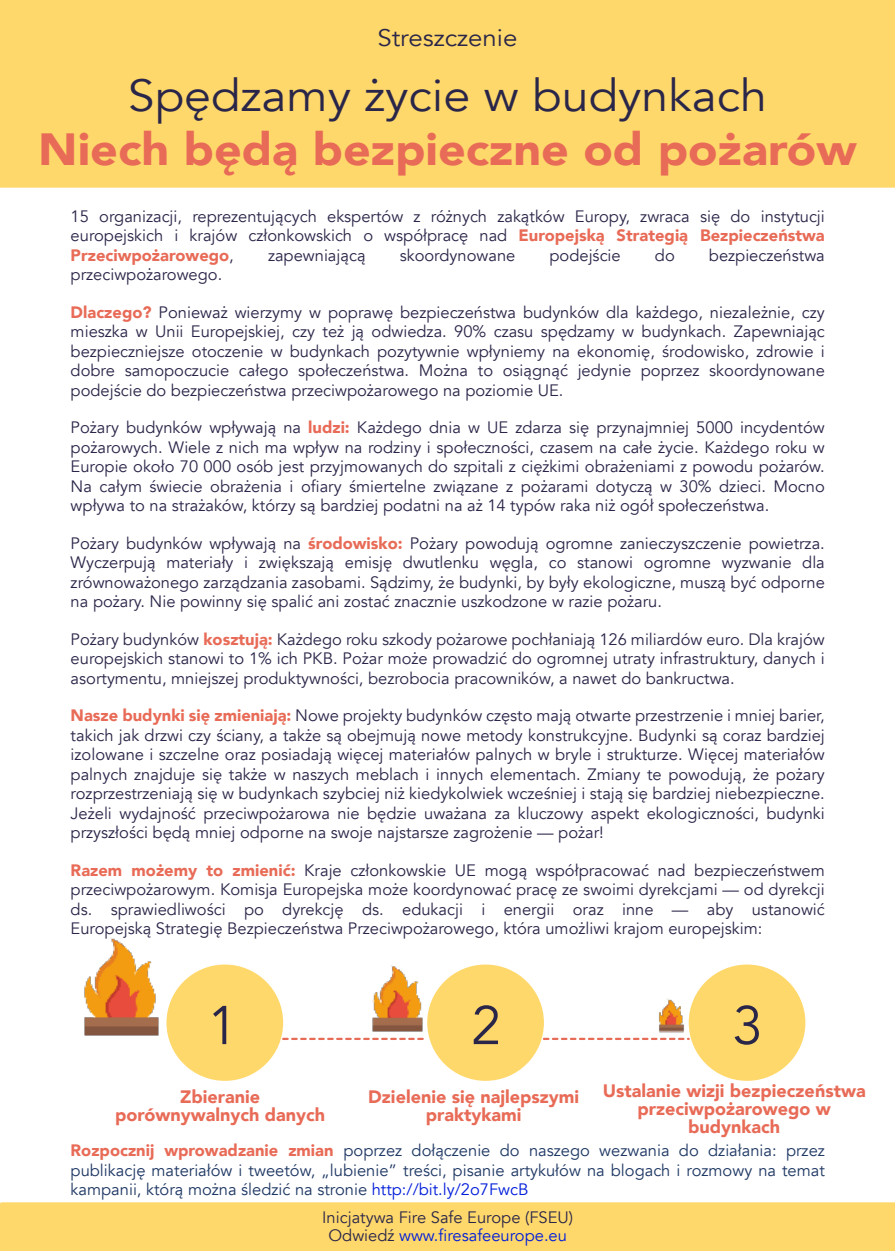
<style>
.page{position:relative;width:895px;height:1251px;background:#fff}
.page>*{position:absolute;margin:0;border:0;box-sizing:border-box;transform-origin:0 0}
.t1{font:54px "Avenir";color:#2a2649}
.t2{font:900 45px "Avenir";color:#e86b57;scale:1.08 1}
.t3{font:45px "Avenir";color:#2a2649;scale:1.08 1}
.t4{font:24px "Avenir";color:#2a2649;scale:1.08 1}
.t5{font:900 18px/18px "Avenir";color:#e86b57;text-align:center}
.t6{font:16.5px/19.5px "Avenir";color:#2a2649;text-align:justify}
.t7{font:16.5px/19.5px "Avenir";color:#1f3864;text-align:justify}
.s1{font-weight:900;color:#e86b57}
.s2{color:#011dda}
</style>
<div class="page">
<div style="left:0;top:1202px;width:895px;height:48px;background:#ffd86b"></div>
<img style="left:372px;top:965px;width:61px;height:75px">
<img style="left:659px;top:998px;width:25px;height:35px">
<div style="left:166px;top:964px;width:117px;height:117px;background:#ffd86b;border-radius:50%"></div>
<div style="left:427px;top:964px;width:117px;height:117px;background:#ffd86b;border-radius:50%"></div>
<div style="left:688px;top:964px;width:117px;height:117px;background:#ffd86b;border-radius:50%"></div>
<svg style="left:544px;top:1037px;width:144px;height:3px"></svg>
<svg style="left:283px;top:1037px;width:144px;height:3px"></svg>
<img style="left:84px;top:937px;width:103px;height:115px">
<div style="left:0;top:0;width:895px;height:188px;background:#ffd86b"></div>
<h3 class="t4" style="left:377px;top:22px;width:131px">Streszczenie</h3>
<h2 class="t3" style="left:128px;top:66px;width:593px">Spędzamy życie w budynkach</h2>
<h2 class="t2" style="left:38px;top:120px;width:759px">Niech będą bezpieczne od pożarów</h2>
<p class="t6" style="left:71px;top:206px;width:755px">15 organizacji, reprezentujących ekspertów z różnych zakątków Europy, zwraca się do instytucji europejskich i krajów członkowskich o współpracę nad <span class="s1">Europejską Strategią Bezpieczeństwa Przeciwpożarowego</span>,</p>
<p class="t6" style="left:268px;top:245px;width:99px">zapewniającą</p>
<p class="t6" style="left:400px;top:245px;width:117px">skoordynowane</p>
<p class="t6" style="left:549px;top:245px;width:73px">podejście</p>
<p class="t6" style="left:655px;top:245px;width:21px">do</p>
<p class="t6" style="left:709px;top:245px;width:117px">bezpieczeństwa</p>
<p class="t6" style="left:71px;top:265px;width:153px">przeciwpożarowego.</p>
<p class="t6" style="left:71px;top:302px;width:755px"><span class="s1">Dlaczego?</span> Ponieważ wierzymy w poprawę bezpieczeństwa budynków dla każdego, niezależnie, czy mieszka w Unii Europejskiej, czy też ją odwiedza. 90% czasu spędzamy w budynkach. Zapewniając bezpieczniejsze otoczenie w budynkach pozytywnie wpłyniemy na ekonomię, środowisko, zdrowie i dobre samopoczucie całego społeczeństwa. Można to osiągnąć jedynie poprzez skoordynowane podejście do bezpieczeństwa przeciwpożarowego na poziomie UE.</p>
<p class="t6" style="left:71px;top:418px;width:755px">Pożary budynków wpływają na <span class="s1">ludzi:</span> Każdego dnia w UE zdarza się przynajmniej 5000 incydentów pożarowych. Wiele z nich ma wpływ na rodziny i społeczności, czasem na całe życie. Każdego roku w Europie około 70 000 osób jest przyjmowanych do szpitali z ciężkimi obrażeniami z powodu pożarów.<br>Na całym świecie obrażenia i ofiary śmiertelne związane z pożarami dotyczą w 30% dzieci. Mocno wpływa to na strażaków, którzy są bardziej podatni na aż 14 typów raka niż ogół społeczeństwa.</p>
<p class="t6" style="left:71px;top:533px;width:755px">Pożary budynków wpływają na <span class="s1">środowisko:</span> Pożary powodują ogromne zanieczyszczenie powietrza.<br>Wyczerpują materiały i zwiększają emisję dwutlenku węgla, co stanowi ogromne wyzwanie dla zrównoważonego zarządzania zasobami. Sądzimy, że budynki, by były ekologiczne, muszą być odporne na pożary. Nie powinny się spalić ani zostać znacznie uszkodzone w razie pożaru.</p>
<p class="t6" style="left:71px;top:629px;width:755px">Pożary budynków <span class="s1">kosztują:</span> Każdego roku szkody pożarowe pochłaniają 126 miliardów euro. Dla krajów europejskich stanowi to 1% ich PKB. Pożar może prowadzić do ogromnej utraty infrastruktury, danych i asortymentu, mniejszej produktywności, bezrobocia pracowników, a nawet do bankructwa.</p>
<p class="t6" style="left:71px;top:706px;width:755px"><span class="s1">Nasze budynki się zmieniają:</span> Nowe projekty budynków często mają otwarte przestrzenie i mniej barier, takich jak drzwi czy ściany, a także są obejmują nowe metody konstrukcyjne. Budynki są coraz bardziej izolowane i szczelne oraz posiadają więcej materiałów palnych w bryle i strukturze. Więcej materiałów palnych znajduje się także w naszych meblach i innych elementach. Zmiany te powodują, że pożary rozprzestrzeniają się w budynkach szybciej niż kiedykolwiek wcześniej i stają się bardziej niebezpieczne.<br>Jeżeli wydajność przeciwpożarowa nie będzie uważana za kluczowy aspekt ekologiczności, budynki przyszłości będą mniej odporne na swoje najstarsze zagrożenie — pożar!</p>
<p class="t6" style="left:71px;top:860px;width:755px"><span class="s1">Razem możemy to zmienić:</span> Kraje członkowskie UE mogą współpracować nad bezpieczeństwem przeciwpożarowym. Komisja Europejska może koordynować pracę ze swoimi dyrekcjami — od dyrekcji ds. sprawiedliwości po dyrekcję ds. edukacji i energii oraz inne — aby ustanowić Europejską Strategię Bezpieczeństwa Przeciwpożarowego, która umożliwi krajom europejskim:</p>
<h1 class="t1" style="left:207px;top:990px;width:32px">1</h1>
<h1 class="t1" style="left:471px;top:990px;width:32px">2</h1>
<h1 class="t1" style="left:732px;top:990px;width:32px">3</h1>
<p class="t5" style="left:115px;top:1088px;width:212px">Zbieranie porównywalnych danych</p>
<p class="t5" style="left:603px;top:1082px;width:264px">Ustalanie wizji bezpieczeństwa przeciwpożarowego w budynkach</p>
<p class="t5" style="left:368px;top:1088px;width:212px">Dzielenie się najlepszymi praktykami</p>
<p class="t7" style="left:71px;top:1141px;width:755px"><span class="s1">Rozpocznij wprowadzanie zmian</span> poprzez dołączenie do naszego wezwania do działania: przez publikację materiałów i tweetów, „lubienie” treści, pisanie artykułów na blogach i rozmowy na temat kampanii, którą można śledzić na stronie <span class="s2">http://bit.ly/2o7FwcB</span></p>
<p class="t6" style="left:322px;top:1208px;width:252px;line-height:18px;text-align:center">Inicjatywa Fire Safe Europe (FSEU)<br>Odwiedź <span class="s2">www.firesafeeurope.eu</span></p>
</div>
